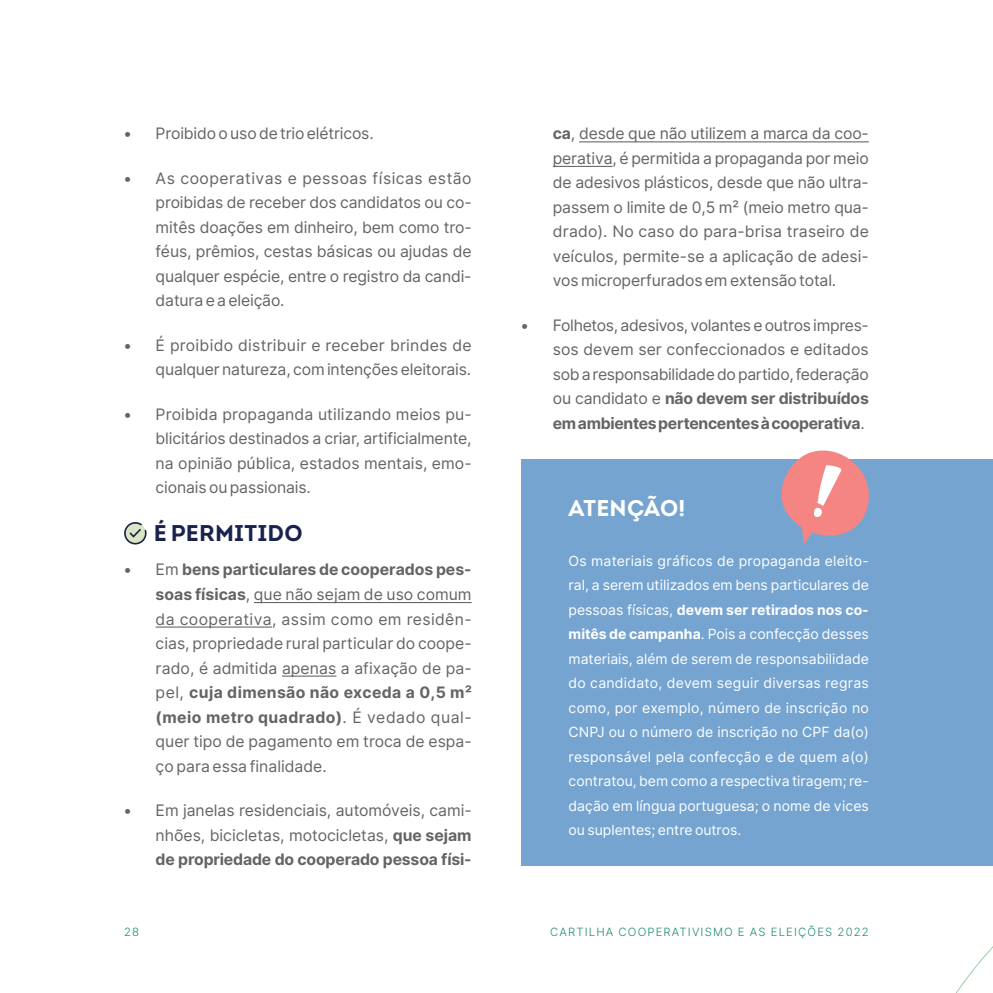
<style>
.page{position:relative;width:993px;height:993px;background:#fff}
.page>*{position:absolute;margin:0;border:0;box-sizing:border-box;transform-origin:0 0}
.t1{font:700 22.75px "Intro";letter-spacing:.01em;color:#1a224e}
.t2{font:700 22.75px "Intro";letter-spacing:.005em;color:#fff}
.t3{font:15.75px/24.5px "Inter";letter-spacing:-.01em;color:#636466;text-align:justify}
.t4{font:14px/24.5px "Inter";color:#fff;text-align:justify}
.t5{font:300 11.38px "Inter";letter-spacing:.1em;color:#1d8b71}
.s1{font-weight:700}
</style>
<div class="page">
<hr style="left:254px;top:601px;width:217px;height:2px;background:#636466">
<hr style="left:156px;top:626px;width:116px;height:1px;background:#636466">
<hr style="left:282px;top:675px;width:54px;height:1px;background:#636466">
<svg style="left:124px;top:522px;width:23px;height:22px"></svg>
<div style="left:521px;top:459px;width:471px;height:406px;background:#75a4d1"></div>
<svg style="left:781px;top:450px;width:88px;height:93px"></svg>
<hr style="left:579px;top:141px;width:289px;height:1px;background:#636466">
<hr style="left:552px;top:166px;width:60px;height:1px;background:#636466">
<p class="t3" style="left:124px;top:121px;width:251px">• Proibido o uso de trio elétricos.</p>
<p class="t3" style="left:156px;top:166px;width:317px;text-indent:-32px">• As cooperativas e pessoas físicas estão proibidas de receber dos candidatos ou co&shy;mitês doações em dinheiro, bem como tro&shy;féus, prêmios, cestas básicas ou ajudas de qualquer espécie, entre o registro da candi&shy;datura e a eleição.</p>
<p class="t3" style="left:124px;top:333px;width:349px;text-align:right">• É proibido distribuir e receber brindes de qualquer natureza, com intenções eleitorais.</p>
<p class="t3" style="left:156px;top:402px;width:317px;text-indent:-32px">• Proibida propaganda utilizando meios pu&shy;blicitários destinados a criar, artificialmente, na opinião pública, estados mentais, emo&shy;cionais ou passionais.</p>
<h1 class="t1" style="left:154px;top:518px;width:150px">É PERMITIDO</h1>
<p class="t3" style="left:156px;top:557px;width:317px;text-indent:-32px">• Em <span class="s1">bens particulares de cooperados pes&shy;soas físicas</span>, que não sejam de uso comum da cooperativa, assim como em residên&shy;cias, propriedade rural particular do coope&shy;rado, é admitida apenas a afixação de pa&shy;pel, <span class="s1">cuja dimensão não exceda a 0,5 m² (meio metro quadrado)</span>. É vedado qual&shy;quer tipo de pagamento em troca de espa&shy;ço para essa finalidade.</p>
<p class="t3" style="left:156px;top:798px;width:317px;text-indent:-32px">• Em janelas residenciais, automóveis, cami&shy;nhões, bicicletas, motocicletas, <span class="s1">que sejam de propriedade do cooperado pessoa físi-</span></p>
<p class="t3" style="left:552px;top:121px;width:317px"><span class="s1">ca</span>, desde que não utilizem a marca da coo&shy;perativa, é permitida a propaganda por meio de adesivos plásticos, desde que não ultra&shy;passem o limite de 0,5 m² (meio metro qua&shy;drado). No caso do para-brisa traseiro de veículos, permite-se a aplicação de adesi&shy;vos microperfurados em extensão total.</p>
<p class="t3" style="left:552px;top:313px;width:317px;text-indent:-32px">• Folhetos, adesivos, volantes e outros impres&shy;sos devem ser confeccionados e editados sob a responsabilidade do partido, federação ou candidato e <span class="s1">não devem ser distribuídos em ambientes pertencentes à cooperativa</span>.</p>
<h1 class="t2" style="left:568px;top:494px;width:118px">ATENÇÃO!</h1>
<p class="t4" style="left:568px;top:548px;width:302px">Os materiais gráficos de propaganda eleito&shy;ral, a serem utilizados em bens particulares de pessoas físicas, <span class="s1">devem ser retirados nos co&shy;mitês de campanha</span>. Pois a confecção desses materiais, além de serem de responsabilidade do candidato, devem seguir diversas regras como, por exemplo, número de inscrição no CNPJ ou o número de inscrição no CPF da(o) responsável pela confecção e de quem a(o) contratou, bem como a respectiva tiragem; re&shy;dação em língua portuguesa; o nome de vices ou suplentes; entre outros.</p>
<p class="t5" style="left:124px;top:923px;width:17px">28</p>
<p class="t5" style="left:550px;top:923px;width:320px">CARTILHA COOPERATIVISMO E AS ELEIÇÕES 2022</p>
</div>
